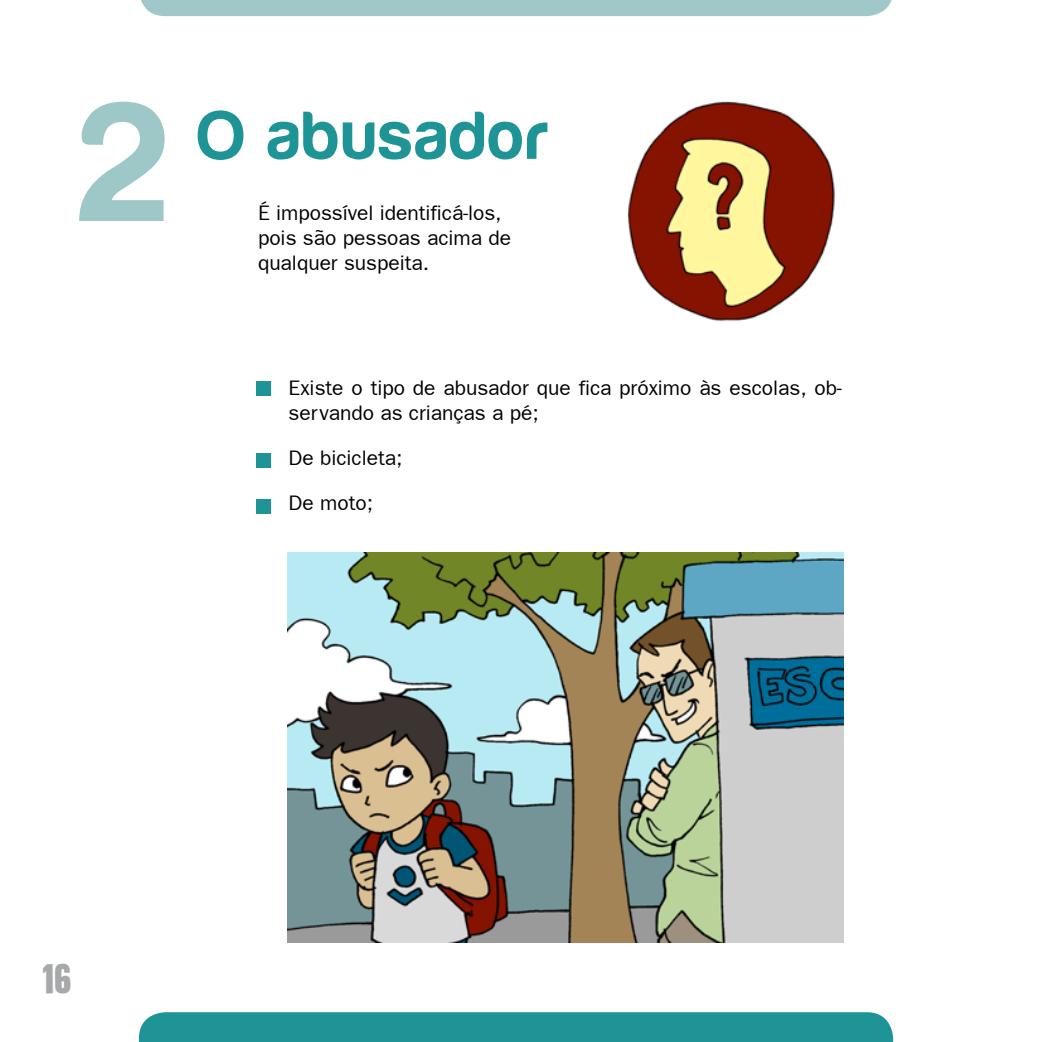
<style>
.page{position:relative;width:1042px;height:1042px;background:#fff}
.page>*{position:absolute;margin:0;border:0;box-sizing:border-box;transform-origin:0 0}
.t1{font:175px "Harabara";color:#9ec7c8}
.t2{font:70px "Harabara";letter-spacing:.05em;color:#1e9497}
.t3{font:35px "La Presse";color:#a7a8aa}
.t4{font:21px/25.2px "Frankfurt Gothic Plain";color:#000}
</style>
<div class="page">
<div style="left:139px;top:1012px;width:754px;height:30px;background:#1e9497"></div>
<div style="left:141px;top:0;width:751px;height:16px;background:#a0c8c9"></div>
<div style="left:256px;top:381px;width:15px;height:15px;background:#1e9497"></div>
<div style="left:256px;top:499px;width:15px;height:15px;background:#1e9497"></div>
<div style="left:256px;top:453px;width:15px;height:15px;background:#1e9497"></div>
<img style="left:627px;top:101px;width:208px;height:220px">
<img style="left:287px;top:553px;width:556px;height:390px">
<h1 class="t1" style="left:81px;top:72px;width:89px">2</h1>
<h2 class="t2" style="left:198px;top:99px;width:351px">O abusador</h2>
<p class="t4" style="left:258px;top:199px;width:255px">É impossível identificá-los, pois são pessoas acima de qualquer suspeita.</p>
<p class="t4" style="left:289px;top:375px;width:555px">Existe o tipo de abusador que fica próximo às escolas, ob&shy;servando as crianças a pé;</p>
<p class="t4" style="left:289px;top:435px;width:115px;line-height:45px">De bicicleta;<br>De moto;</p>
<h3 class="t3" style="left:42px;top:957px;width:31px">16</h3>
</div>
